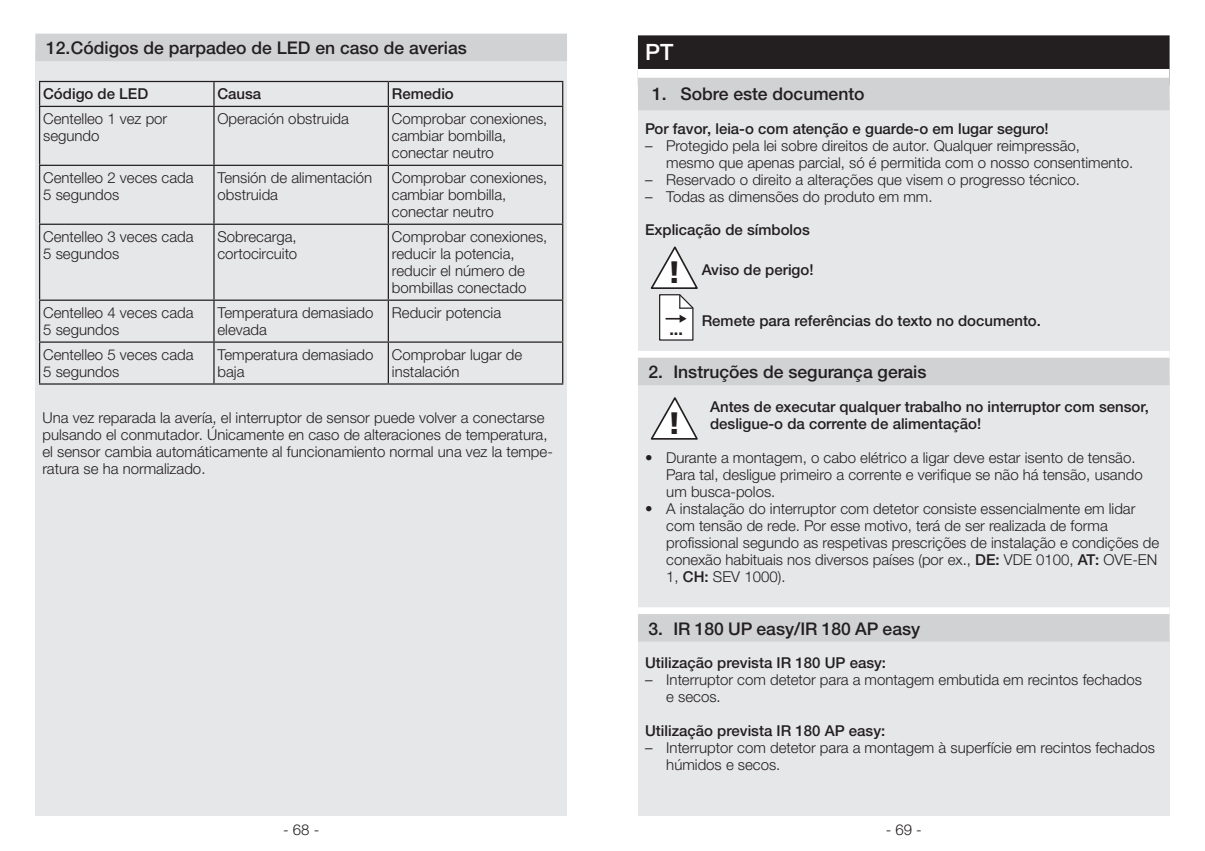
<style>
.page{position:relative;width:1205px;height:851px;background:#fff}
.page>*{position:absolute;margin:0;border:0;box-sizing:border-box;transform-origin:0 0}
.t1{font:900 31px "Frutiger LT Com";color:#231f20}
.t2{font:500 22.5px "Helvetica Neue LTW1 G";color:#fff}
.t3{font:500 17.5px "Helvetica Neue LTW1 G";color:#231f20}
.t4{font:700 16.25px "Helvetica Neue LT Pro";color:#231f20}
.t5{font:300 15px/17px "Helvetica Neue LTW1 G";color:#231f20}
.t6{font:500 15px/17px "Helvetica Neue LTW1 G";color:#231f20}
.s1{font-family:"Frutiger LT Com";font-stretch:condensed}
.s2{font-family:"Frutiger LT Com";font-weight:900;font-size:31px}
.s3{font-weight:500}
</style>
<div class="page">
<div style="left:35px;top:35px;width:532px;height:780px;background:#e6e7e9"></div>
<div style="left:35px;top:27px;width:532px;height:26px;background:linear-gradient(to right,#f9f9fa,#f9f9fa)"></div>
<div style="left:35px;top:34px;width:532px;height:27px;background:#d1d2d4"></div>
<hr style="left:39px;top:81px;width:175px;height:1px;background:#231f20">
<svg style="left:39px;top:82px;width:1px;height:24px"></svg>
<hr style="left:214px;top:81px;width:174px;height:1px;background:#231f20">
<hr style="left:213px;top:82px;width:2px;height:24px;background:#231f20">
<hr style="left:388px;top:81px;width:175px;height:1px;background:#231f20">
<svg style="left:388px;top:82px;width:1px;height:24px"></svg>
<svg style="left:562px;top:82px;width:1px;height:24px"></svg>
<hr style="left:39px;top:106px;width:175px;height:1px;background:#231f20">
<hr style="left:39px;top:107px;width:1px;height:58px;background:#231f20">
<hr style="left:214px;top:106px;width:174px;height:1px;background:#231f20">
<hr style="left:213px;top:107px;width:2px;height:58px;background:#231f20">
<hr style="left:388px;top:106px;width:175px;height:1px;background:#231f20">
<hr style="left:388px;top:107px;width:1px;height:58px;background:#231f20">
<hr style="left:562px;top:107px;width:1px;height:58px;background:#231f20">
<hr style="left:39px;top:165px;width:175px;height:1px;background:#231f20">
<hr style="left:39px;top:166px;width:1px;height:57px;background:#231f20">
<hr style="left:214px;top:165px;width:174px;height:1px;background:#231f20">
<hr style="left:213px;top:166px;width:2px;height:57px;background:#231f20">
<hr style="left:388px;top:165px;width:175px;height:1px;background:#231f20">
<hr style="left:388px;top:166px;width:1px;height:57px;background:#231f20">
<hr style="left:562px;top:166px;width:1px;height:57px;background:#231f20">
<hr style="left:39px;top:223px;width:175px;height:2px;background:#231f20">
<hr style="left:39px;top:225px;width:1px;height:74px;background:#231f20">
<hr style="left:214px;top:223px;width:174px;height:2px;background:#231f20">
<hr style="left:213px;top:225px;width:2px;height:74px;background:#231f20">
<hr style="left:388px;top:223px;width:175px;height:2px;background:#231f20">
<hr style="left:388px;top:225px;width:1px;height:74px;background:#231f20">
<hr style="left:562px;top:225px;width:1px;height:74px;background:#231f20">
<hr style="left:39px;top:299px;width:175px;height:2px;background:#231f20">
<hr style="left:39px;top:301px;width:1px;height:40px;background:#231f20">
<hr style="left:214px;top:299px;width:174px;height:2px;background:#231f20">
<hr style="left:213px;top:301px;width:2px;height:40px;background:#231f20">
<hr style="left:388px;top:299px;width:175px;height:2px;background:#231f20">
<hr style="left:388px;top:301px;width:1px;height:40px;background:#231f20">
<hr style="left:562px;top:301px;width:1px;height:40px;background:#231f20">
<hr style="left:39px;top:341px;width:175px;height:1px;background:#231f20">
<hr style="left:39px;top:342px;width:1px;height:41px;background:#231f20">
<hr style="left:214px;top:341px;width:174px;height:1px;background:#231f20">
<hr style="left:213px;top:342px;width:2px;height:41px;background:#231f20">
<hr style="left:388px;top:341px;width:175px;height:1px;background:#231f20">
<hr style="left:388px;top:342px;width:1px;height:41px;background:#231f20">
<hr style="left:562px;top:342px;width:1px;height:41px;background:#231f20">
<hr style="left:39px;top:383px;width:175px;height:1px;background:#231f20">
<hr style="left:214px;top:383px;width:174px;height:1px;background:#231f20">
<hr style="left:388px;top:383px;width:175px;height:1px;background:#231f20">
<div style="left:638px;top:35px;width:531px;height:780px;background:#e6e7e9"></div>
<div style="left:638px;top:35px;width:531px;height:50px;background:#231f20"></div>
<div style="left:638px;top:69px;width:531px;height:30px;background:#fff"></div>
<div style="left:638px;top:78px;width:531px;height:32px;background:#d1d2d4"></div>
<div style="left:638px;top:351px;width:531px;height:26px;background:#fff"></div>
<div style="left:638px;top:357px;width:531px;height:28px;background:#d1d2d4"></div>
<div style="left:638px;top:607px;width:531px;height:26px;background:#fff"></div>
<div style="left:638px;top:614px;width:531px;height:27px;background:#d1d2d4"></div>
<svg style="left:651px;top:246px;width:47px;height:94px"></svg>
<svg style="left:651px;top:397px;width:47px;height:43px"></svg>
<p class="t3" style="left:46px;top:37px;width:422px">12.Códigos de parpadeo de LED en caso de averias</p>
<p class="t6" style="left:43px;top:85px;width:107px">Código de LED</p>
<p class="t6" style="left:217px;top:85px;width:45px">Causa</p>
<p class="t6" style="left:392px;top:85px;width:63px">Remedio</p>
<p class="t5" style="left:43px;top:110px;width:126px">Centelleo 1 vez por segundo</p>
<p class="t5" style="left:217px;top:110px;width:133px">Operación obstruida</p>
<p class="t5" style="left:392px;top:110px;width:157px">Comprobar conexiones, cambiar bombilla, conectar neutro</p>
<p class="t5" style="left:43px;top:169px;width:152px">Centelleo 2 veces cada<br>5 segundos</p>
<p class="t5" style="left:217px;top:169px;width:156px">Tensión de alimentación obstruida</p>
<p class="t5" style="left:392px;top:169px;width:157px">Comprobar conexiones, cambiar bombilla, conectar neutro</p>
<p class="t5" style="left:43px;top:228px;width:152px">Centelleo 3 veces cada<br>5 segundos</p>
<p class="t5" style="left:217px;top:228px;width:81px">Sobrecarga, cortocircuito</p>
<p class="t5" style="left:392px;top:228px;width:157px">Comprobar conexiones, reducir la potencia, reducir el número de bombillas conectado</p>
<p class="t5" style="left:43px;top:304px;width:152px">Centelleo 4 veces cada<br>5 segundos</p>
<p class="t5" style="left:217px;top:304px;width:157px">Temperatura demasiado elevada</p>
<p class="t5" style="left:392px;top:304px;width:111px">Reducir potencia</p>
<p class="t5" style="left:43px;top:346px;width:152px">Centelleo 5 veces cada<br>5 segundos</p>
<p class="t5" style="left:217px;top:346px;width:157px">Temperatura demasiado baja</p>
<p class="t5" style="left:392px;top:346px;width:132px">Comprobar lugar de instalación</p>
<p class="t5" style="left:43px;top:409px;width:512px">Una vez reparada la avería, el interruptor de sensor puede volver a conectarse pulsando el conmutador. Únicamente en caso de alteraciones de temperatura, el sensor cambia automáticamente al funcionamiento normal una vez la tempe&shy;ratura se ha normalizado.</p>
<h2 class="t2" style="left:645px;top:39px;width:30px">PT</h2>
<p class="t3" style="left:652px;top:83px;width:214px">1. Sobre este documento</p>
<p class="t6" style="left:645px;top:120px;width:405px">Por favor, leia-o com atenção e guarde-o em lugar seguro!</p>
<p class="t5" style="left:666px;top:137px;width:468px;text-indent:-21px"><span class="s1">–</span> Protegido pela lei sobre direitos de autor. Qualquer reimpressão,<br>mesmo que apenas parcial, só é permitida com o nosso consentimento.</p>
<p class="t5" style="left:645px;top:171px;width:437px"><span class="s1">–</span> Reservado o direito a alterações que visem o progresso técnico.</p>
<p class="t5" style="left:645px;top:188px;width:289px"><span class="s1">–</span> Todas as dimensões do produto em mm.</p>
<p class="t6" style="left:645px;top:221px;width:166px">Explicação de símbolos</p>
<p class="t6" style="left:667px;top:261px;width:148px"><span class="s2">!</span> Aviso de perigo!</p>
<p class="t6" style="left:702px;top:312px;width:341px">Remete para referências do texto no documento.</p>
<p class="t3" style="left:648px;top:361px;width:279px">2. Instruções de segurança gerais</p>
<h1 class="t1" style="left:667px;top:404px;width:15px">!</h1>
<p class="t6" style="left:710px;top:398px;width:440px">Antes de executar qualquer trabalho no interruptor com sensor, desligue-o da corrente de alimentação!</p>
<p class="t5" style="left:666px;top:449px;width:478px;text-indent:-21px">• Durante a montagem, o cabo elétrico a ligar deve estar isento de tensão.<br>Para tal, desligue primeiro a corrente e verifique se não há tensão, usando um busca-polos.</p>
<p class="t5" style="left:666px;top:500px;width:494px;text-indent:-21px">• A instalação do interruptor com detetor consiste essencialmente em lidar com tensão de rede. Por esse motivo, terá de ser realizada de forma profissional segundo as respetivas prescrições de instalação e condições de conexão habituais nos diversos países (por ex., <span class="s3">DE:</span> VDE 0100, <span class="s3">AT:</span> OVE-EN 1, <span class="s3">CH:</span> SEV 1000).</p>
<p class="t3" style="left:648px;top:617px;width:273px">3. IR 180 UP easy/IR 180 AP easy</p>
<p class="t6" style="left:645px;top:654px;width:243px">Utilização prevista IR 180 UP easy:</p>
<p class="t5" style="left:666px;top:671px;width:477px;text-indent:-21px"><span class="s1">–</span> Interruptor com detetor para a montagem embutida em recintos fechados e secos.</p>
<p class="t6" style="left:645px;top:722px;width:242px">Utilização prevista IR 180 AP easy:</p>
<p class="t5" style="left:666px;top:739px;width:490px;text-indent:-21px"><span class="s1">–</span> Interruptor com detetor para a montagem à superfície em recintos fechados húmidos e secos.</p>
<p class="t4" style="left:669px;top:319px;width:15px">...</p>
<p class="t5" style="left:283px;top:821px;width:38px">- 68 -</p>
<p class="t5" style="left:885px;top:821px;width:38px">- 69 -</p>
</div>
